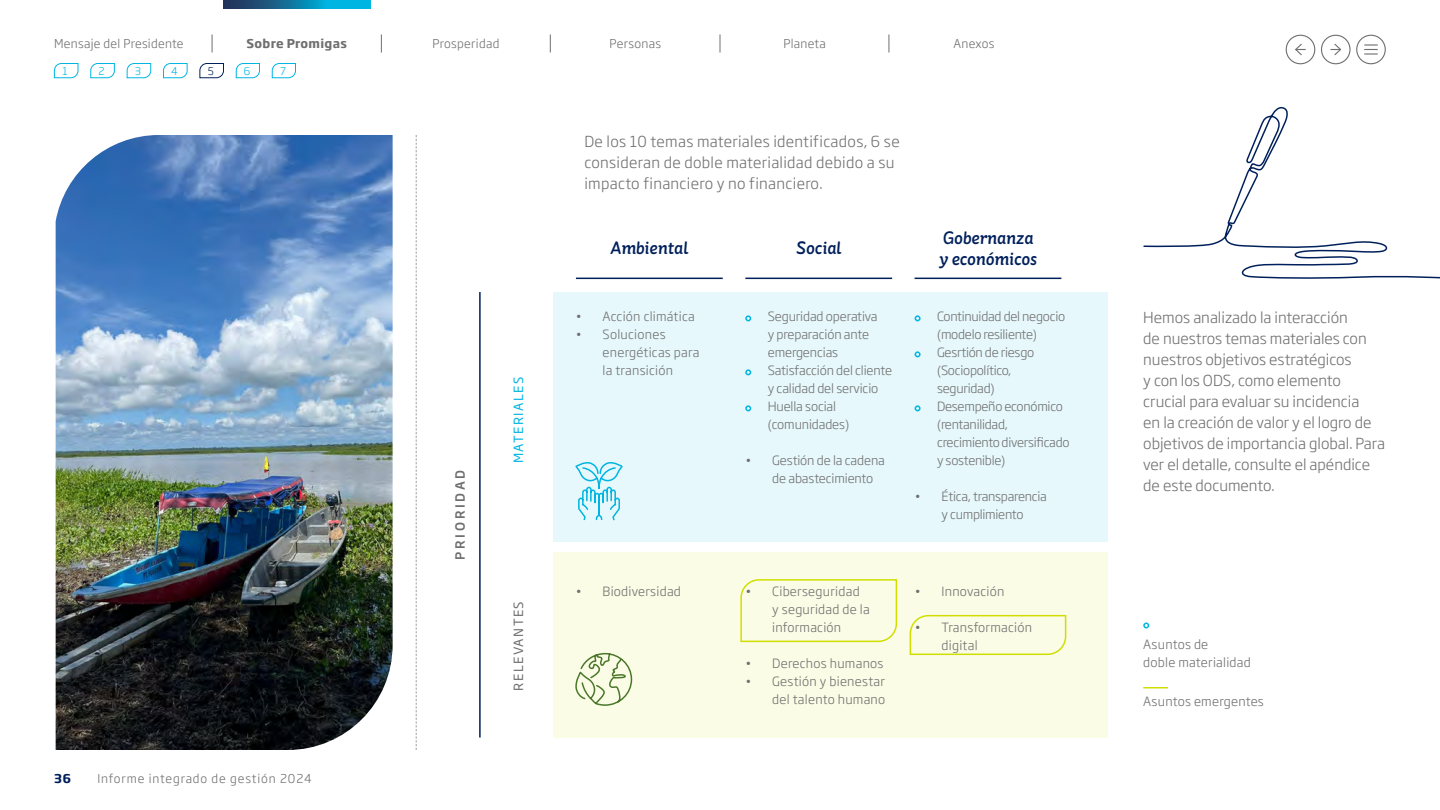
<style>
.page{position:relative;width:1440px;height:810px;background:#fff}
.page>*{position:absolute;margin:0;border:0;box-sizing:border-box;transform-origin:0 0}
.t1{font:italic 500 18px/21px "St Ryde";letter-spacing:-.01em;color:#00205b}
.t2{font:300 15px/21px "Soho Gothic Pro";color:#706f6f}
.t3{font:300 15px/21px "Soho Gothic Pro";letter-spacing:.02em;color:#706f6f}
.t4{font:300 12.6px/18px "Soho Gothic Pro";letter-spacing:-.01em;color:#706f6f}
.t5{font:300 12.6px/18px "Soho Gothic Pro";letter-spacing:.02em;color:#706f6f}
.t6{font:12.6px "Soho Gothic Pro";letter-spacing:.115em;color:#00b5e2}
.t7{font:12.6px "Soho Gothic Pro";letter-spacing:.115em;color:#706f6f}
.t8{font:500 12.6px "Soho Gothic Pro";letter-spacing:.215em;color:#706f6f}
.t9{font:300 12px "Soho Gothic Pro";letter-spacing:.025em;color:#706f6f}
.t10{font:300 12px "Soho Gothic Pro";letter-spacing:.075em;color:#706f6f}
.t11{font:700 12px "Soho Gothic Pro";letter-spacing:.025em;color:#706f6f}
.t12{font:700 12px "Soho Gothic Pro";color:#00205b}
.t13{font:300 10.5px "Soho Gothic Pro";color:#00b5e2}
.t14{font:300 10.5px "Soho Gothic Pro";color:#00205b}
</style>
<div class="page">
<div style="left:553px;top:292px;width:555px;height:250px;background:#e6f8fc"></div>
<div style="left:553px;top:552px;width:555px;height:186px;background:#fafce6"></div>
<svg style="left:745px;top:315px;width:6px;height:6px"></svg>
<svg style="left:745px;top:369px;width:6px;height:6px"></svg>
<svg style="left:745px;top:405px;width:6px;height:6px"></svg>
<svg style="left:915px;top:315px;width:6px;height:6px"></svg>
<svg style="left:915px;top:351px;width:6px;height:6px"></svg>
<svg style="left:915px;top:405px;width:6px;height:6px"></svg>
<svg style="left:740px;top:579px;width:158px;height:64px"></svg>
<svg style="left:909px;top:614px;width:158px;height:42px"></svg>
<hr style="left:479px;top:292px;width:2px;height:446px;background:#00205b">
<hr style="left:576px;top:278px;width:147px;height:1px;background:#00205b">
<hr style="left:745px;top:278px;width:147px;height:1px;background:#00205b">
<hr style="left:915px;top:278px;width:146px;height:1px;background:#00205b">
<svg style="left:1143px;top:622px;width:6px;height:6px"></svg>
<svg style="left:1143px;top:687px;width:25px;height:1px"></svg>
<svg style="left:416px;top:135px;width:1px;height:615px"></svg>
<svg style="left:575px;top:462px;width:48px;height:59px"></svg>
<svg style="left:575px;top:652px;width:58px;height:54px"></svg>
<svg style="left:1143px;top:107px;width:297px;height:172px"></svg>
<img style="left:56px;top:135px;width:337px;height:615px">
<div style="left:1286px;top:35px;width:29px;height:29px;border:1px solid #706f6f;border-radius:50%"></div>
<svg style="left:1295px;top:43px;width:10px;height:13px"></svg>
<div style="left:1321px;top:35px;width:30px;height:29px;border:1px solid #706f6f;border-radius:50%"></div>
<svg style="left:1331px;top:43px;width:10px;height:12px"></svg>
<div style="left:1356px;top:35px;width:30px;height:29px;border:1px solid #706f6f;border-radius:50%"></div>
<svg style="left:1365px;top:44px;width:12px;height:11px"></svg>
<svg style="left:223px;top:0;width:147px;height:9px"></svg>
<svg style="left:381px;top:34px;width:1px;height:18px"></svg>
<svg style="left:212px;top:34px;width:1px;height:18px"></svg>
<svg style="left:550px;top:34px;width:1px;height:18px"></svg>
<svg style="left:720px;top:34px;width:1px;height:18px"></svg>
<svg style="left:889px;top:34px;width:1px;height:18px"></svg>
<svg style="left:54px;top:63px;width:25px;height:16px"></svg>
<svg style="left:236px;top:63px;width:24px;height:16px"></svg>
<svg style="left:272px;top:63px;width:24px;height:16px"></svg>
<svg style="left:126px;top:63px;width:26px;height:16px"></svg>
<svg style="left:90px;top:63px;width:25px;height:16px"></svg>
<svg style="left:163px;top:63px;width:25px;height:16px"></svg>
<svg style="left:199px;top:63px;width:25px;height:16px"></svg>
<p class="t9" style="left:54px;top:34px;width:131px">Mensaje del Presidente</p>
<p class="t11" style="left:247px;top:34px;width:102px">Sobre Promigas</p>
<p class="t9" style="left:433px;top:34px;width:68px">Prosperidad</p>
<p class="t9" style="left:610px;top:34px;width:53px">Personas</p>
<p class="t9" style="left:783px;top:34px;width:44px">Planeta</p>
<p class="t9" style="left:953px;top:34px;width:42px">Anexos</p>
<p class="t13" style="left:63px;top:63px;width:7px">1</p>
<p class="t13" style="left:99px;top:63px;width:8px">2</p>
<p class="t13" style="left:135px;top:63px;width:8px">3</p>
<p class="t13" style="left:171px;top:63px;width:8px">4</p>
<p class="t14" style="left:208px;top:63px;width:8px">5</p>
<p class="t13" style="left:244px;top:63px;width:8px">6</p>
<p class="t13" style="left:280px;top:63px;width:7px">7</p>
<p class="t3" style="left:584px;top:130px;width:317px">De los 10 temas materiales identificados, 6 se consideran de doble materialidad debido a su impacto financiero y no financiero.</p>
<p class="t12" style="left:54px;top:769px;width:18px">36</p>
<p class="t10" style="left:98px;top:769px;width:216px">Informe integrado de gestión 2024</p>
<p class="t8" style="left:450px;top:560px;width:91px;rotate:-90deg">PRIORIDAD</p>
<p class="t6" style="left:509px;top:463px;width:88px;rotate:-90deg">MATERIALES</p>
<p class="t7" style="left:509px;top:691px;width:91px;rotate:-90deg">RELEVANTES</p>
<h1 class="t1" style="left:610px;top:237px;width:80px">Ambiental</h1>
<h1 class="t1" style="left:796px;top:237px;width:47px">Social</h1>
<h1 class="t1" style="left:939px;top:227px;width:100px">Gobernanza y económicos</h1>
<p class="t5" style="left:576px;top:307px;width:121px">• Acción climática</p>
<p class="t5" style="left:603px;top:325px;width:98px;text-indent:-27px">• Soluciones energéticas para la transición</p>
<p class="t5" style="left:576px;top:581px;width:107px">• Biodiversidad</p>
<p class="t4" style="left:768px;top:307px;width:126px">Seguridad operativa<br>y preparación ante emergencias<br>Satisfacción del cliente y calidad del servicio<br>Huella social (comunidades)</p>
<p class="t4" style="left:772px;top:451px;width:114px;text-indent:-27px">• Gestión de la cadena de abastecimiento</p>
<p class="t4" style="left:937px;top:307px;width:134px">Continuidad del negocio (modelo resiliente)<br>Gesrtión de riesgo (Sociopolítico, seguridad)<br>Desempeño económico (rentanilidad, crecimiento diversificado y sostenible)</p>
<p class="t4" style="left:915px;top:487px;width:134px;text-align:center">• Ética, transparencia y cumplimiento</p>
<p class="t5" style="left:772px;top:581px;width:99px;text-indent:-27px">• Ciberseguridad<br>y seguridad de la información</p>
<p class="t5" style="left:745px;top:653px;width:140px">• Derechos humanos</p>
<p class="t5" style="left:745px;top:671px;width:142px;text-align:right">• Gestión y bienestar del talento humano</p>
<p class="t5" style="left:915px;top:581px;width:91px">• Innovación</p>
<p class="t5" style="left:942px;top:617px;width:92px;text-indent:-27px">• Transformación digital</p>
<p class="t2" style="left:1143px;top:306px;width:243px">Hemos analizado la interacción<br>de nuestros temas materiales con nuestros objetivos estratégicos<br>y con los ODS, como elemento crucial para evaluar su incidencia<br>en la creación de valor y el logro de objetivos de importancia global. Para ver el detalle, consulte el apéndice de este documento.</p>
<p class="t5" style="left:1143px;top:634px;width:109px">Asuntos de<br>doble materialidad</p>
<p class="t5" style="left:1143px;top:691px;width:122px">Asuntos emergentes</p>
</div>
